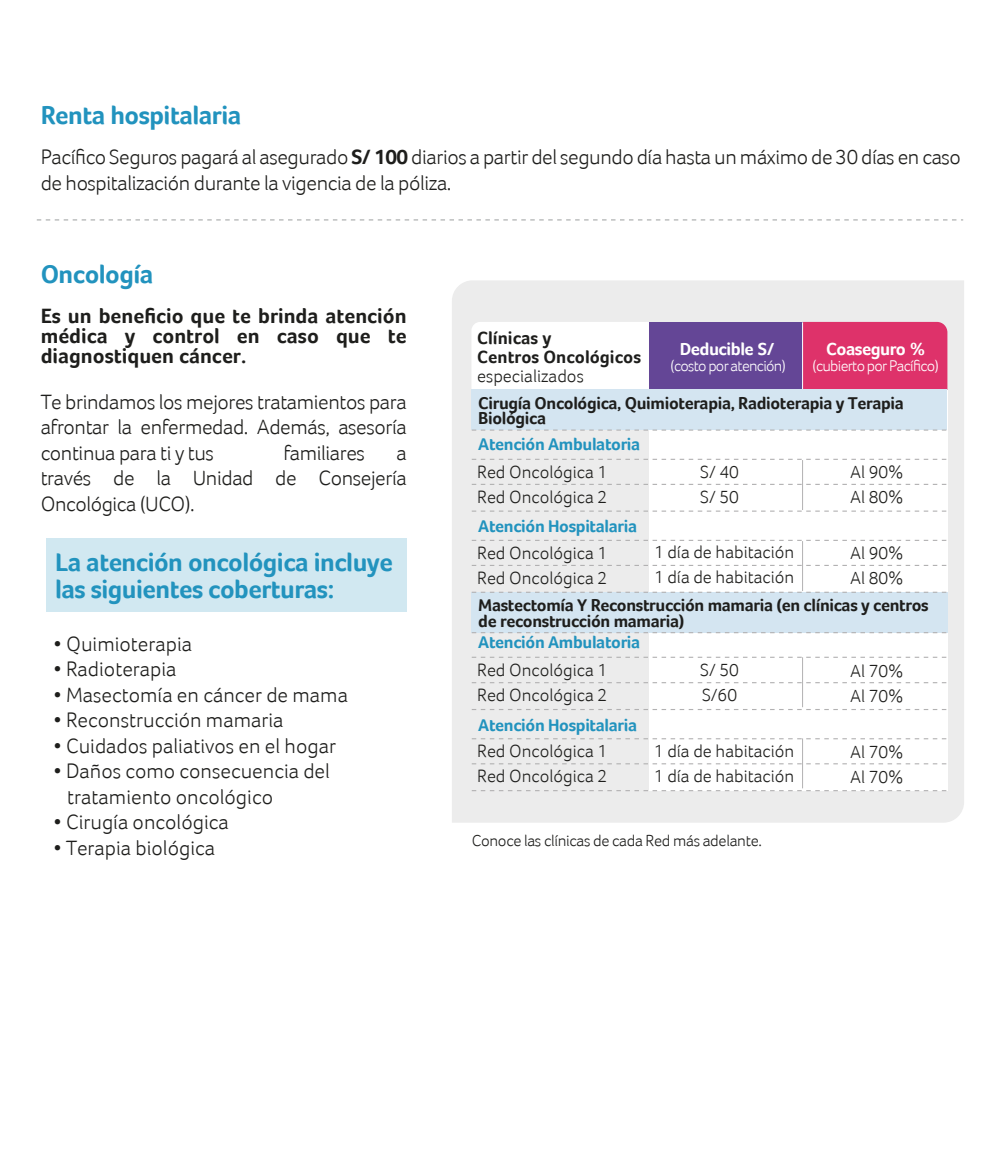
<style>
.page{position:relative;width:1000px;height:1175px;background:#fff}
.page>*{position:absolute;margin:0;border:0;box-sizing:border-box;transform-origin:0 0}
.t1{font:700 26.25px/26.5px "Foco";letter-spacing:-.02em;color:#2293be}
.t2{font:300 21.25px/25.5px "Foco";letter-spacing:-.02em;color:#1e1e1c;text-align:justify}
.t3{font:300 21.25px/25.5px "Foco";color:#1e1e1c}
.t4{font:700 21.25px/20px "Foco";color:#1e1e1c;text-align:justify}
.t5{font:700 18.12px/19.2px "Foco";color:#1e1e1c}
.t6{font:300 18.12px "Foco";color:#1e1e1c}
.t7{font:300 18px/25.2px "Foco";color:#1e1e1c}
.t8{font:700 18px "Foco";letter-spacing:-.03em;color:#fff}
.t9{font:700 17.5px/15.8px "Foco";letter-spacing:-.02em;color:#1e1e1c}
.t10{font:700 17.5px "Foco";letter-spacing:-.02em;color:#2293be}
.t11{font:300 16.25px "Foco";letter-spacing:-.02em;color:#1e1e1c}
.t12{font:300 15.75px "Foco";letter-spacing:-.045em;color:#fff}
.s1{font-weight:700}
</style>
<div class="page">
<svg style="left:37px;top:219px;width:926px;height:1px"></svg>
<div style="left:46px;top:538px;width:361px;height:74px;background:#d1e8f1"></div>
<div style="left:452px;top:280px;width:512px;height:543px;background:#ececec"></div>
<svg style="left:471px;top:322px;width:178px;height:68px"></svg>
<div style="left:803px;top:322px;width:144px;height:68px;background:#de326a"></div>
<div style="left:649px;top:322px;width:154px;height:68px;background:#644696"></div>
<hr style="left:802px;top:322px;width:1px;height:69px;background:#fff">
<div style="left:649px;top:390px;width:298px;height:400px;background:#fff"></div>
<div style="left:472px;top:390px;width:475px;height:40px;background:#d4e5f1"></div>
<div style="left:471px;top:592px;width:476px;height:41px;background:#d4e5f1"></div>
<hr style="left:802px;top:657px;width:1px;height:50px;background:#b2b1b2">
<svg style="left:472px;top:682px;width:475px;height:1px"></svg>
<svg style="left:472px;top:430px;width:475px;height:1px"></svg>
<svg style="left:472px;top:511px;width:475px;height:1px"></svg>
<svg style="left:472px;top:540px;width:475px;height:1px"></svg>
<svg style="left:472px;top:459px;width:475px;height:1px"></svg>
<svg style="left:472px;top:592px;width:475px;height:1px"></svg>
<svg style="left:472px;top:657px;width:475px;height:1px"></svg>
<hr style="left:802px;top:541px;width:1px;height:50px;background:#b2b1b2">
<svg style="left:472px;top:565px;width:475px;height:1px"></svg>
<svg style="left:472px;top:709px;width:475px;height:1px"></svg>
<svg style="left:472px;top:738px;width:475px;height:1px"></svg>
<svg style="left:472px;top:790px;width:475px;height:1px"></svg>
<hr style="left:802px;top:738px;width:1px;height:50px;background:#b2b1b2">
<svg style="left:472px;top:763px;width:475px;height:1px"></svg>
<hr style="left:802px;top:460px;width:1px;height:50px;background:#b2b1b2">
<svg style="left:472px;top:484px;width:475px;height:1px"></svg>
<svg style="left:472px;top:632px;width:475px;height:1px"></svg>
<p class="t1" style="left:41px;top:101px;width:202px">Renta hospitalaria</p>
<p class="t2" style="left:41px;top:144px;width:922px">Pacífico Seguros pagará al asegurado <span class="s1">S/ 100</span> diarios a partir del segundo día hasta un máximo de 30 días en caso de hospitalización durante la vigencia de la póliza.</p>
<p class="t1" style="left:41px;top:261px;width:114px">Oncología</p>
<p class="t4" style="left:41px;top:306px;width:368px">Es un beneficio que te brinda atención médica y control en caso que te diagnostiquen cáncer.</p>
<p class="t2" style="left:41px;top:389px;width:368px">Te brindamos los mejores tratamientos para afrontar la enfermedad. Además, asesoría continua para ti y tus</p>
<p class="t2" style="left:283px;top:440px;width:83px">familiares</p>
<p class="t2" style="left:41px;top:440px;width:368px;text-indent:356px">a través de la Unidad de Consejería Oncológica (UCO).</p>
<p class="t1" style="left:55px;top:549px;width:339px">La atención oncológica incluye las siguientes coberturas:</p>
<p class="t3" style="left:54px;top:631px;width:140px">• Quimioterapia</p>
<p class="t3" style="left:54px;top:656px;width:125px">• Radioterapia</p>
<p class="t3" style="left:54px;top:682px;width:296px">• Masectomía en cáncer de mama</p>
<p class="t3" style="left:54px;top:707px;width:232px">• Reconstrucción mamaria</p>
<p class="t3" style="left:54px;top:733px;width:284px">• Cuidados paliativos en el hogar</p>
<p class="t3" style="left:67px;top:758px;width:264px;text-indent:-14px">• Daños como consecuencia del tratamiento oncológico</p>
<p class="t3" style="left:54px;top:809px;width:177px">• Cirugía oncológica</p>
<p class="t3" style="left:54px;top:835px;width:163px">• Terapia biológica</p>
<p class="t5" style="left:477px;top:328px;width:165px">Clínicas y<br>Centros Oncológicos</p>
<p class="t6" style="left:477px;top:366px;width:108px">especializados</p>
<p class="t8" style="left:680px;top:339px;width:96px">Deducible S/</p>
<p class="t12" style="left:671px;top:357px;width:117px">(costo por atención)</p>
<p class="t8" style="left:826px;top:339px;width:100px">Coaseguro %</p>
<p class="t12" style="left:813px;top:357px;width:128px">(cubierto por Pacífico)</p>
<p class="t9" style="left:478px;top:395px;width:427px">Cirugía Oncológica, Quimioterapia, Radioterapia y Terapia<br>Biológica</p>
<p class="t10" style="left:478px;top:434px;width:163px">Atención Ambulatoria</p>
<p class="t7" style="left:477px;top:459px;width:131px">Red Oncológica 1<br>Red Oncológica 2</p>
<p class="t7" style="left:850px;top:459px;width:54px">Al 90%<br>Al 80%</p>
<p class="t7" style="left:700px;top:459px;width:40px">S/ 40<br>S/ 50</p>
<p class="t10" style="left:478px;top:516px;width:160px">Atención Hospitalaria</p>
<p class="t7" style="left:654px;top:539px;width:142px">1 día de habitación<br>1 día de habitación</p>
<p class="t7" style="left:477px;top:540px;width:131px">Red Oncológica 1<br>Red Oncológica 2</p>
<p class="t7" style="left:850px;top:540px;width:54px">Al 90%<br>Al 80%</p>
<p class="t9" style="left:478px;top:597px;width:452px">Mastectomía Y Reconstrucción mamaria (en clínicas y centros de reconstrucción mamaria)</p>
<p class="t10" style="left:478px;top:632px;width:163px">Atención Ambulatoria</p>
<p class="t7" style="left:477px;top:657px;width:131px">Red Oncológica 1<br>Red Oncológica 2</p>
<p class="t7" style="left:700px;top:657px;width:40px">S/ 50<br>S/60</p>
<p class="t7" style="left:850px;top:658px;width:54px">Al 70%<br>Al 70%</p>
<p class="t10" style="left:478px;top:715px;width:160px">Atención Hospitalaria</p>
<p class="t7" style="left:477px;top:738px;width:131px">Red Oncológica 1<br>Red Oncológica 2</p>
<p class="t7" style="left:850px;top:739px;width:54px">Al 70%<br>Al 70%</p>
<p class="t7" style="left:654px;top:738px;width:142px">1 día de habitación<br>1 día de habitación</p>
<p class="t11" style="left:472px;top:831px;width:292px">Conoce las clínicas de cada Red más adelante.</p>
</div>
